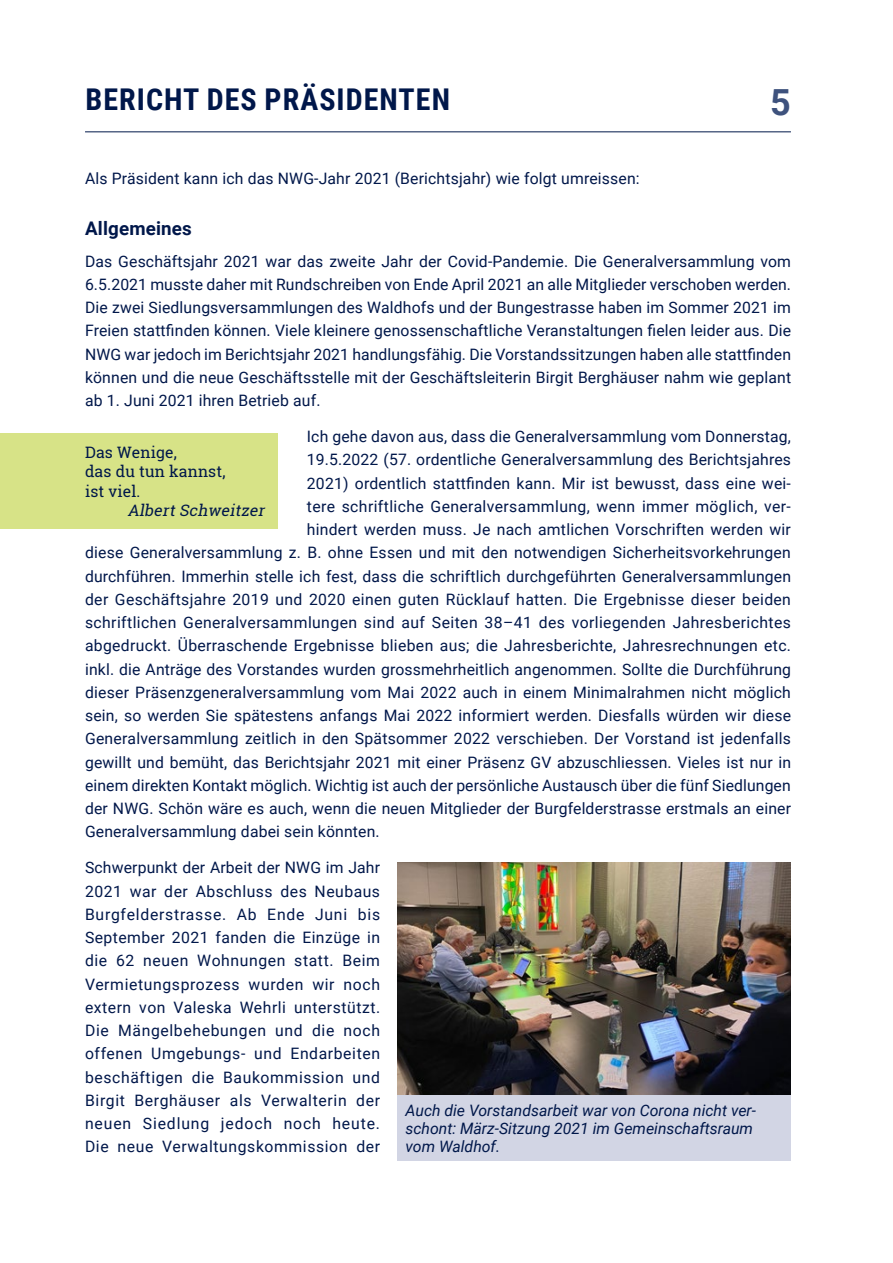
<style>
.page{position:relative;width:893px;height:1263px;background:#fff}
.page>*{position:absolute;margin:0;border:0;box-sizing:border-box;transform-origin:0 0}
.t1{font:700 36px "Roboto";color:#3e527d}
._00_Titel_Bericht{font:700 30px "Roboto Condensed";letter-spacing:.035em;color:#00174a}
._02_Body_Traktandum{font:700 18.75px "Roboto";letter-spacing:.01em;color:#00174a}
._02_Body_nach{font:15.75px/23.2px "Roboto";letter-spacing:.01em;color:#00174a;text-align:justify}
._04_Legende_ohne{font:italic 15.75px/18px "Roboto";color:#00174a}
._02_Body{font:15.75px "Roboto";letter-spacing:.01em;color:#00174a}
._02_Body_nach-2{font:15.75px "Roboto Slab";letter-spacing:.01em;color:#00174a}
._02_Body_nach-3{font:italic 15.75px "Roboto Slab";color:#00174a}
</style>
<div class="page">
<hr style="left:85px;top:131px;width:706px;height:1px;background:#00174a">
<div style="left:0;top:434px;width:277px;height:95px;background:#d7e387"></div>
<img style="left:397px;top:862px;width:394px;height:234px">
<div style="left:397px;top:1096px;width:394px;height:65px;background:#d2d5e4"></div>
<p class="_00_Titel_Bericht" style="left:86px;top:79px;width:366px">BERICHT DES PRÄSIDENTEN</p>
<h1 class="t1" style="left:770px;top:77px;width:22px">5</h1>
<p class="_02_Body" style="left:85px;top:167px;width:556px">Als Präsident kann ich das NWG-Jahr 2021 (Berichtsjahr) wie folgt umreissen:</p>
<p class="_02_Body_Traktandum" style="left:85px;top:215px;width:108px">Allgemeines</p>
<p class="_02_Body_nach" style="left:85px;top:249px;width:708px">Das Geschäftsjahr 2021 war das zweite Jahr der Covid-Pandemie. Die Generalversammlung vom 6.5.2021 musste daher mit Rundschreiben von Ende April 2021 an alle Mitglieder verschoben werden.<br>Die zwei Siedlungsversammlungen des Waldhofs und der Bungestrasse haben im Sommer 2021 im Freien stattfinden können. Viele kleinere genossenschaftliche Veranstaltungen fielen leider aus. Die NWG war jedoch im Berichtsjahr 2021 handlungsfähig. Die Vorstandssitzungen haben alle stattfinden können und die neue Geschäftsstelle mit der Geschäftsleiterin Birgit Berghäuser nahm wie geplant ab 1. Juni 2021 ihren Betrieb auf.</p>
<p class="_02_Body_nach" style="left:307px;top:424px;width:486px">Ich gehe davon aus, dass die Generalversammlung vom Donnerstag,</p>
<p class="_02_Body_nach" style="left:307px;top:447px;width:486px">19.5.2022 (57. ordentliche Generalversammlung des Berichtsjahres</p>
<p class="_02_Body_nach" style="left:307px;top:471px;width:486px">2021) ordentlich stattfinden kann. Mir ist bewusst, dass eine wei-</p>
<p class="_02_Body_nach" style="left:307px;top:494px;width:486px">tere schriftliche Generalversammlung, wenn immer möglich, ver-</p>
<p class="_02_Body_nach" style="left:307px;top:517px;width:486px">hindert werden muss. Je nach amtlichen Vorschriften werden wir</p>
<p class="_02_Body_nach" style="left:85px;top:540px;width:707px">diese Generalversammlung z. B. ohne Essen und mit den notwendigen Sicherheitsvorkehrungen</p>
<p class="_02_Body_nach" style="left:85px;top:564px;width:707px">durchführen. Immerhin stelle ich fest, dass die schriftlich durchgeführten Generalversammlungen</p>
<p class="_02_Body_nach" style="left:85px;top:587px;width:707px">der Geschäftsjahre 2019 und 2020 einen guten Rücklauf hatten. Die Ergebnisse dieser beiden</p>
<p class="_02_Body_nach" style="left:85px;top:610px;width:707px">schriftlichen Generalversammlungen sind auf Seiten 38–41 des vorliegenden Jahresberichtes</p>
<p class="_02_Body_nach" style="left:85px;top:633px;width:708px">abgedruckt. Überraschende Ergebnisse blieben aus; die Jahresberichte, Jahresrechnungen etc.</p>
<p class="_02_Body_nach" style="left:85px;top:657px;width:707px">inkl. die Anträge des Vorstandes wurden grossmehrheitlich angenommen. Sollte die Durchführung</p>
<p class="_02_Body_nach" style="left:85px;top:680px;width:707px">dieser Präsenzgeneralversammlung vom Mai 2022 auch in einem Minimalrahmen nicht möglich</p>
<p class="_02_Body_nach" style="left:85px;top:703px;width:707px">sein, so werden Sie spätestens anfangs Mai 2022 informiert werden. Diesfalls würden wir diese</p>
<p class="_02_Body_nach" style="left:85px;top:726px;width:707px">Generalversammlung zeitlich in den Spätsommer 2022 verschieben. Der Vorstand ist jedenfalls</p>
<p class="_02_Body_nach" style="left:85px;top:750px;width:708px">gewillt und bemüht, das Berichtsjahr 2021 mit einer Präsenz GV abzuschliessen. Vieles ist nur in</p>
<p class="_02_Body_nach" style="left:85px;top:773px;width:707px">einem direkten Kontakt möglich. Wichtig ist auch der persönliche Austausch über die fünf Siedlungen</p>
<p class="_02_Body_nach" style="left:85px;top:796px;width:708px">der NWG. Schön wäre es auch, wenn die neuen Mitglieder der Burgfelderstrasse erstmals an einer</p>
<p class="_02_Body_nach" style="left:85px;top:819px;width:296px">Generalversammlung dabei sein könnten.</p>
<p class="_02_Body_nach" style="left:85px;top:855px;width:297px">Schwerpunkt der Arbeit der NWG im Jahr 2021 war der Abschluss des Neubaus Burgfelderstrasse. Ab Ende Juni bis September 2021 fanden die Einzüge in die 62 neuen Wohnungen statt. Beim Vermietungsprozess wurden wir noch extern von Valeska Wehrli unterstützt.<br>Die Mängelbehebungen und die noch offenen Umgebungs- und Endarbeiten beschäftigen die Baukommission und Birgit Berghäuser als Verwalterin der neuen Siedlung jedoch noch heute.<br>Die neue Verwaltungskommission der</p>
<p class="_02_Body_nach-2" style="left:85px;top:441px;width:93px">Das Wenige,</p>
<p class="_02_Body_nach-2" style="left:85px;top:461px;width:142px">das du tun kannst,</p>
<p class="_02_Body_nach-2" style="left:85px;top:480px;width:57px">ist viel.</p>
<p class="_02_Body_nach-3" style="left:127px;top:500px;width:142px">AlbertSchweitzer</p>
<p class="_04_Legende_ohne" style="left:406px;top:1101px;width:352px">Auch die Vorstandsarbeit war von Corona nicht ver&shy;schont: März-Sitzung 2021 im Gemeinschaftsraum vom Waldhof.</p>
</div>
